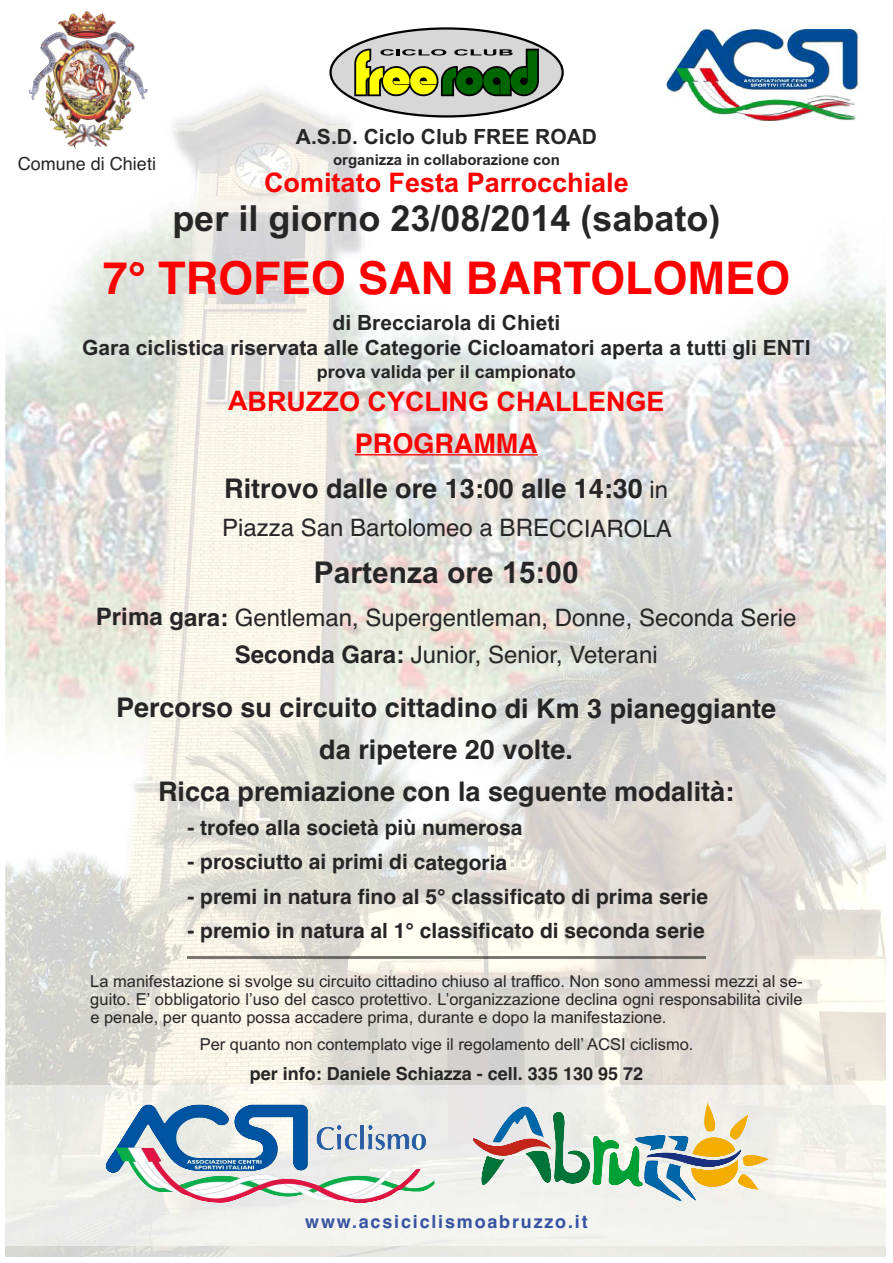
<style>
.page{position:relative;width:893px;height:1263px;background:#fff}
.page>*{position:absolute;margin:0;border:0;box-sizing:border-box;transform-origin:0 0}
.t1{font:700 45px "Helvetica";color:#f00}
.t2{font:700 36px "Arial";color:#272627}
.t3{font:700 30px "Arial";color:#272627}
.t4{font:700 27px/41.7px "Helvetica";color:#272627;text-align:center}
.t5{font:700 27px "Arial";color:#f00}
.t6{font:24px/37.3px "Helvetica";color:#272627;text-align:center}
.t7{font:700 21px "Helvetica";color:#272627}
.t8{font:700 21px/25.2px "Arial";color:#272627;text-align:center}
.t9{font:700 18px "Helvetica";color:#272627}
.t10{font:700 18px "Arial";color:#272627}
.t11{font:700 18px "Helvetica";letter-spacing:.1em;color:#3553a1}
.t12{font:18px "Helvetica";color:#272627}
.t13{font:16.5px/18px "Arial";color:#272627;text-align:justify}
.t14{font:700 15px "Arial";color:#272627}
.s1{color:#f00}
.s2{font-weight:400;font-size:24px}
.s3{font-weight:700}
</style>
<div class="page">
<img style="left:5px;top:82px;width:881px;height:1175px">
<img style="left:27px;top:10px;width:122px;height:140px">
<svg style="left:5px;top:1085px;width:881px;height:160px;fill:#f1f1ec"></svg>
<div style="left:331px;top:28px;width:232px;height:88px;background:#d7d7d7;border-radius:50%"></div>
<div style="left:329px;top:27px;width:235px;height:91px;border:2px solid #000;border-radius:50%"></div>
<svg style="left:353px;top:48px;width:187px;height:51px"></svg>
<img style="left:188px;top:956px;width:517px;height:2px">
<hr style="left:355px;top:454px;width:183px;height:1px;background:#f00">
<img style="left:105px;top:1104px;width:330px;height:99px">
<img style="left:666px;top:30px;width:195px;height:90px">
<img style="left:472px;top:1102px;width:276px;height:99px">
<p class="t8" style="left:296px;top:124px;width:303px">A.S.D. Ciclo Club FREE ROAD</p>
<p class="t14" style="left:333px;top:151px;width:228px">organizza in collaborazione con</p>
<h3 class="t5" style="left:264px;top:167px;width:366px">Comitato Festa Parrocchiale</h3>
<h2 class="t2" style="left:172px;top:197px;width:550px">per il giorno 23/08/2014 (sabato)</h2>
<h1 class="t1" style="left:103px;top:252px;width:689px">7° TROFEO SAN BARTOLOMEO</h1>
<p class="t8" style="left:82px;top:310px;width:730px">di Brecciarola di Chieti<br>Gara ciclistica riservata alle Categorie Cicloamatori aperta a tutti gli ENTI</p>
<p class="t10" style="left:317px;top:361px;width:261px">prova valida per il campionato</p>
<h3 class="t5" style="left:228px;top:385px;width:438px">ABRUZZO CYCLING CHALLENGE</h3>
<h3 class="t4" style="left:224px;top:421px;width:446px;line-height:45.2px"><span class="s1">PROGRAMMA<br></span>Ritrovo dalle ore 13:00 alle 14:30 <span class="s2">in</span></h3>
<h3 class="t6" style="left:222px;top:509px;width:451px">Piazza San Bartolomeo a BRECCIAROLA</h3>
<h3 class="t3" style="left:314px;top:555px;width:267px">Partenza ore 15:00</h3>
<h3 class="t6" style="left:96px;top:599px;width:702px"><span class="s3">Prima gara:</span> Gentleman, Supergentleman, Donne, Seconda Serie<br><span class="s3">Seconda Gara:</span> Junior, Senior, Veterani</h3>
<h3 class="t4" style="left:116px;top:687px;width:662px">Percorso su circuito cittadino di Km 3 pianeggiante da ripetere 20 volte.<br>Ricca premiazione con la seguente modalità:</h3>
<p class="t7" style="left:187px;top:816px;width:336px">- trofeo alla società più numerosa</p>
<p class="t7" style="left:187px;top:850px;width:321px">- prosciutto ai primi di categoria</p>
<p class="t7" style="left:187px;top:884px;width:522px">- premi in natura fino al 5° classificato di prima serie</p>
<p class="t7" style="left:187px;top:918px;width:519px">- premio in natura al 1° classificato di seconda serie</p>
<p class="t12" style="left:18px;top:153px;width:140px">Comune di Chieti</p>
<p class="t13" style="left:90px;top:972px;width:714px">La manifestazione si svolge su circuito cittadino chiuso al traffico. Non sono ammessi mezzi al se&shy;guito. E’ obbligatorio l’uso del casco protettivo. L’organizzazione declina ogni responsabilitàcivile e penale, per quanto possa accadere prima, durante e dopo la manifestazione.</p>
<p class="t13" style="left:200px;top:1035px;width:495px">Per quanto non contemplato vige il regolamento dell’ ACSI ciclismo.</p>
<p class="t9" style="left:250px;top:1063px;width:395px">per info: Daniele Schiazza - cell. 335 130 95 72</p>
<p class="t11" style="left:305px;top:1211px;width:284px">www.acsiciclismoabruzzo.it</p>
</div>
